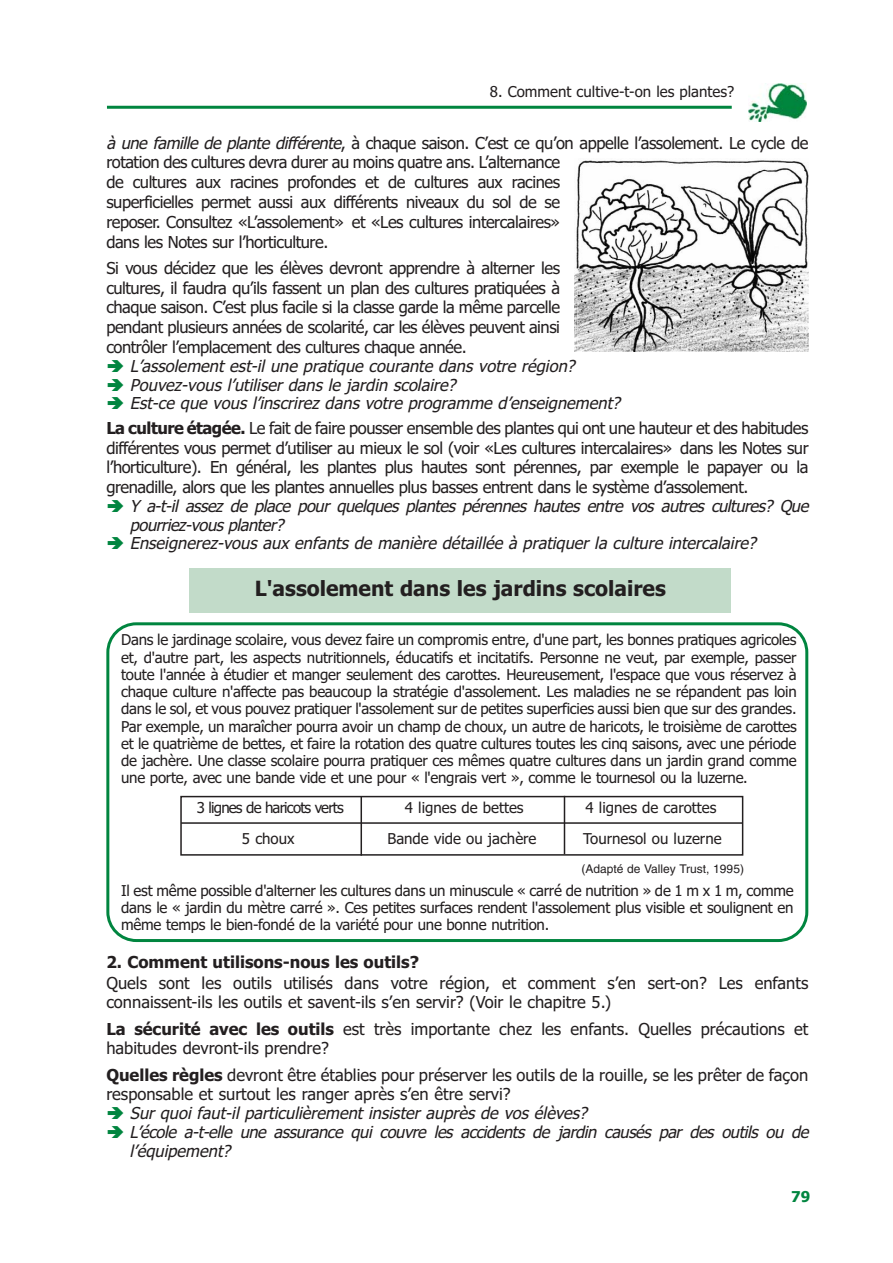
<style>
.page{position:relative;width:893px;height:1263px;background:#fff}
.page>*{position:absolute;margin:0;border:0;box-sizing:border-box;transform-origin:0 0}
.t1{font:700 21px "Tahoma";color:#231f20}
.t2{font:16.5px/19.8px "Tahoma";letter-spacing:-.025em;color:#231f20;text-align:justify}
.t3{font:italic 16.5px/18.8px "Tahoma";color:#231f20}
.t4{font:16.5px/19.8px "Tahoma";color:#231f20}
.t5{font:700 16.5px "Tahoma";color:#231f20}
.t6{font:15px/17.2px "Tahoma";letter-spacing:-.015em;color:#231f20;text-align:justify}
.t7{font:15px "Tahoma";letter-spacing:-.055em;color:#231f20}
.t8{font:700 15px "Tahoma";color:#00853f}
.t9{font:12px "Helvetica";color:#231f20}
.s1{font-style:italic}
.s2{font-weight:700}
</style>
<div class="page">
<hr style="left:107px;top:106px;width:624px;height:3px;background:#00853f">
<svg style="left:748px;top:83px;width:59px;height:39px"></svg>
<img style="left:574px;top:160px;width:234px;height:192px">
<svg style="left:106px;top:622px;width:702px;height:320px"></svg>
<div style="left:189px;top:568px;width:542px;height:45px;background:#c2dbc9"></div>
<div style="left:180px;top:796px;width:563px;height:60px;border:2px solid #231f20"></div>
<hr style="left:360px;top:797px;width:2px;height:59px;background:#231f20">
<hr style="left:563px;top:796px;width:2px;height:58px;background:#231f20">
<hr style="left:181px;top:822px;width:561px;height:2px;background:#231f20">
<p class="t6" style="left:490px;top:84px;width:246px">8. Comment cultive-t-on les plantes?</p>
<p class="t2" style="left:106px;top:134px;width:703px;text-align:left"><span class="s1">à une famille de plante différente</span>, à chaque saison. C’est ce qu’on appelle l’assolement. Le cycle de rotation des cultures devra durer au moins quatre ans. L’alternance<br>de cultures aux racines profondes et de cultures aux racines<br>superficielles permet aussi aux différents niveaux du sol de se<br>reposer. Consultez «L’assolement» et «Les cultures intercalaires»<br>dans les Notes sur l’horticulture.</p>
<p class="t2" style="left:106px;top:259px;width:455px">Si vous décidez que les élèves devront apprendre à alterner les cultures, il faudra qu’ils fassent un plan des cultures pratiquées à chaque saison. C’est plus facile si la classe garde la même parcelle pendant plusieurs années de scolarité, car les élèves peuvent ainsi contrôler l’emplacement des cultures chaque année.</p>
<p class="t3" style="left:130px;top:358px;width:495px">L ’assolement est-il une pratique courante dans votre région?<br>Pouvez-vous l’utiliser dans le jardin scolaire?<br>Est-ce que vous l’inscrirez dans votre programme d’enseignement?</p>
<p class="t2" style="left:106px;top:419px;width:703px"><span class="s2">La culture étagée.</span> Le fait de faire pousser ensemble des plantes qui ont une hauteur et des habitudes différentes vous permet d’utiliser au mieux le sol (voir «Les cultures intercalaires» dans les Notes sur l’horticulture). En général, les plantes plus hautes sont pérennes, par exemple le papayer ou la grenadille, alors que les plantes annuelles plus basses entrent dans le système d’assolement.</p>
<p class="t3" style="left:130px;top:498px;width:683px">Y a-t-il assez de place pour quelques plantes pérennes hautes entre vos autres cultures? Que pourriez-vous planter?<br>Enseignerez-vous aux enfants de manière détaillée à pratiquer la culture intercalaire?</p>
<h1 class="t1" style="left:255px;top:580px;width:412px">L'assolement dans les jardins scolaires</h1>
<p class="t6" style="left:121px;top:633px;width:677px">Dans le jardinage scolaire, vous devez faire un compromis entre, d'une part, les bonnes pratiques agricoles et, d'autre part, les aspects nutritionnels, éducatifs et incitatifs. Personne ne veut, par exemple, passer toute l'année à étudier et manger seulement des carottes. Heureusement, l'espace que vous réservez à chaque culture n'affecte pas beaucoup la stratégie d'assolement. Les maladies ne se répandent pas loin dans le sol, et vous pouvez pratiquer l'assolement sur de petites superficies aussi bien que sur des grandes.<br>Par exemple, un maraîcher pourra avoir un champ de choux, un autre de haricots, le troisième de carottes et le quatrième de bettes, et faire la rotation des quatre cultures toutes les cinq saisons, avec une période de jachère. Une classe scolaire pourra pratiquer ces mêmes quatre cultures dans un jardin grand comme une porte, avec une bande vide et une pour « l'engrais vert », comme le tournesol ou la luzerne.</p>
<p class="t7" style="left:197px;top:802px;width:148px">3 lignes de haricots verts</p>
<p class="t6" style="left:405px;top:800px;width:120px">4 lignes de bettes</p>
<p class="t6" style="left:585px;top:800px;width:132px">4 lignes de carottes</p>
<p class="t6" style="left:242px;top:831px;width:54px">5 choux</p>
<p class="t6" style="left:387px;top:831px;width:150px">Bande vide ou jachère</p>
<p class="t6" style="left:583px;top:831px;width:140px">Tournesol ou luzerne</p>
<p class="t9" style="left:581px;top:865px;width:164px">(Adapté de Valley Trust, 1995)</p>
<p class="t6" style="left:121px;top:883px;width:674px">Il est même possible d'alterner les cultures dans un minuscule « carré de nutrition » de 1 m x 1 m, comme dans le « jardin du mètre carré ». Ces petites surfaces rendent l'assolement plus visible et soulignent en même temps le bien-fondé de la variété pour une bonne nutrition.</p>
<p class="t5" style="left:106px;top:956px;width:314px">2. Comment utilisons-nous les outils?</p>
<p class="t4" style="left:106px;top:974px;width:703px">Quels sont les outils utilisés dans votre région, et comment s’en sert-on? Les enfants connaissent-ils les outils et savent-ils s’en servir? (Voir le chapitre 5.)</p>
<p class="t4" style="left:106px;top:1020px;width:703px"><span class="s2">La sécurité avec les outils</span> est très importante chez les enfants. Quelles précautions et habitudes devront-ils prendre?</p>
<p class="t4" style="left:106px;top:1066px;width:703px"><span class="s2">Quelles règles</span> devront être établies pour préserver les outils de la rouille, se les prêter de façon responsable et surtout les ranger après s’en être servi?</p>
<p class="t3" style="left:129px;top:1105px;width:683px">Sur quoi faut-il particulièrement insister auprès de vos élèves?<br>L ’école a-t-elle une assurance qui couvre les accidents de jardin causés par des outils ou de l’équipement?</p>
<p class="t8" style="left:791px;top:1191px;width:21px">79</p>
</div>
